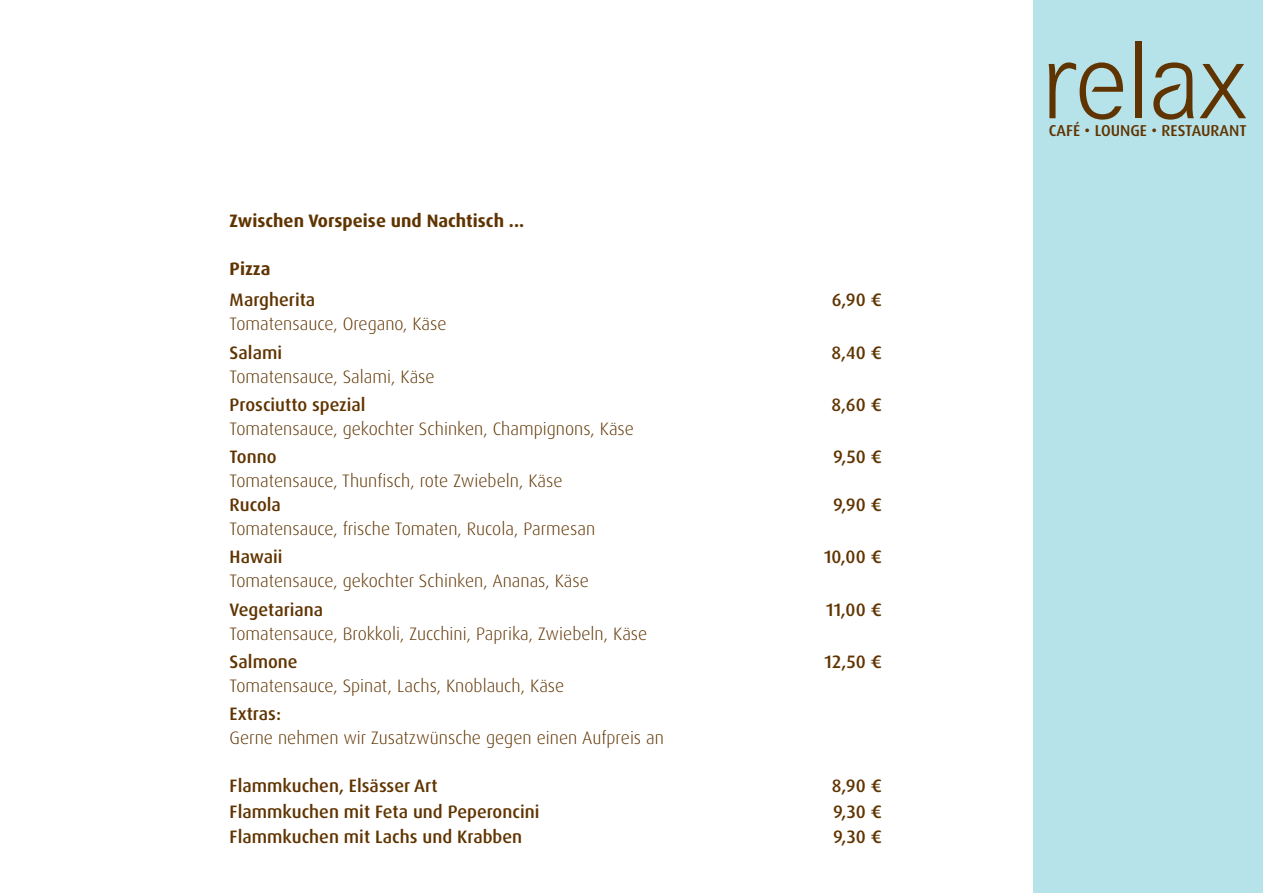
<style>
.page{position:relative;width:1263px;height:893px;background:#fff}
.page>*{position:absolute;margin:0;border:0;box-sizing:border-box;transform-origin:0 0}
.t1{font:300 18px "Dax OT";color:#603400}
.t2{font:500 18px "Dax OT";color:#603400}
.t3{font:700 18px "Dax OT";color:#603400}
.t4{font:500 15.75px "Dax OT";color:#603400}
</style>
<div class="page">
<div style="left:1033px;top:0;width:230px;height:893px;background:#b6e2ea"></div>
<svg style="left:1049px;top:62px;width:74px;height:58px"></svg>
<div style="left:1135px;top:41px;width:6px;height:77px;background:#603400"></div>
<svg style="left:1153px;top:62px;width:93px;height:58px"></svg>
<p class="t3" style="left:230px;top:209px;width:296px">Zwischen Vorspeise und Nachtisch ...</p>
<p class="t3" style="left:230px;top:257px;width:43px">Pizza</p>
<p class="t2" style="left:230px;top:289px;width:87px">Margherita</p>
<p class="t2" style="left:832px;top:289px;width:52px">6,90 €</p>
<p class="t1" style="left:230px;top:313px;width:218px">Tomatensauce, Oregano, Käse</p>
<p class="t2" style="left:230px;top:341px;width:54px">Salami</p>
<p class="t2" style="left:831px;top:341px;width:52px">8,40 €</p>
<p class="t1" style="left:230px;top:365px;width:207px">Tomatensauce, Salami, Käse</p>
<p class="t2" style="left:230px;top:393px;width:138px">Prosciutto spezial</p>
<p class="t2" style="left:831px;top:393px;width:52px">8,60 €</p>
<p class="t1" style="left:230px;top:417px;width:406px">Tomatensauce, gekochter Schinken, Champignons, Käse</p>
<p class="t2" style="left:230px;top:445px;width:48px">Tonno</p>
<p class="t2" style="left:833px;top:445px;width:50px">9,50 €</p>
<p class="t1" style="left:230px;top:469px;width:334px">Tomatensauce, Thunfisch, rote Zwiebeln, Käse</p>
<p class="t2" style="left:230px;top:493px;width:53px">Rucola</p>
<p class="t2" style="left:833px;top:493px;width:50px">9,90 €</p>
<p class="t1" style="left:230px;top:517px;width:367px">Tomatensauce, frische Tomaten, Rucola, Parmesan</p>
<p class="t2" style="left:230px;top:546px;width:54px">Hawaii</p>
<p class="t2" style="left:824px;top:546px;width:60px">10,00 €</p>
<p class="t1" style="left:230px;top:570px;width:361px">Tomatensauce, gekochter Schinken, Ananas, Käse</p>
<p class="t2" style="left:230px;top:598px;width:95px">Vegetariana</p>
<p class="t2" style="left:826px;top:598px;width:57px">11,00 €</p>
<p class="t1" style="left:230px;top:622px;width:419px">Tomatensauce, Brokkoli, Zucchini, Paprika, Zwiebeln, Käse</p>
<p class="t2" style="left:230px;top:650px;width:70px">Salmone</p>
<p class="t2" style="left:825px;top:650px;width:59px">12,50 €</p>
<p class="t1" style="left:230px;top:674px;width:336px">Tomatensauce, Spinat, Lachs, Knoblauch, Käse</p>
<p class="t2" style="left:230px;top:702px;width:53px">Extras:</p>
<p class="t1" style="left:230px;top:726px;width:436px">Gerne nehmen wir Zusatzwünsche gegen einen Aufpreis an</p>
<p class="t2" style="left:230px;top:774px;width:210px">Flammkuchen, Elsässer Art</p>
<p class="t2" style="left:832px;top:774px;width:52px">8,90 €</p>
<p class="t2" style="left:230px;top:800px;width:311px">Flammkuchen mit Feta und Peperoncini</p>
<p class="t2" style="left:833px;top:800px;width:50px">9,30 €</p>
<p class="t2" style="left:230px;top:825px;width:294px">Flammkuchen mit Lachs und Krabben</p>
<p class="t2" style="left:833px;top:825px;width:50px">9,30 €</p>
<p class="t4" style="left:1049px;top:120px;width:199px">CAFÉ • LOUNGE • RESTAURANT</p>
</div>
